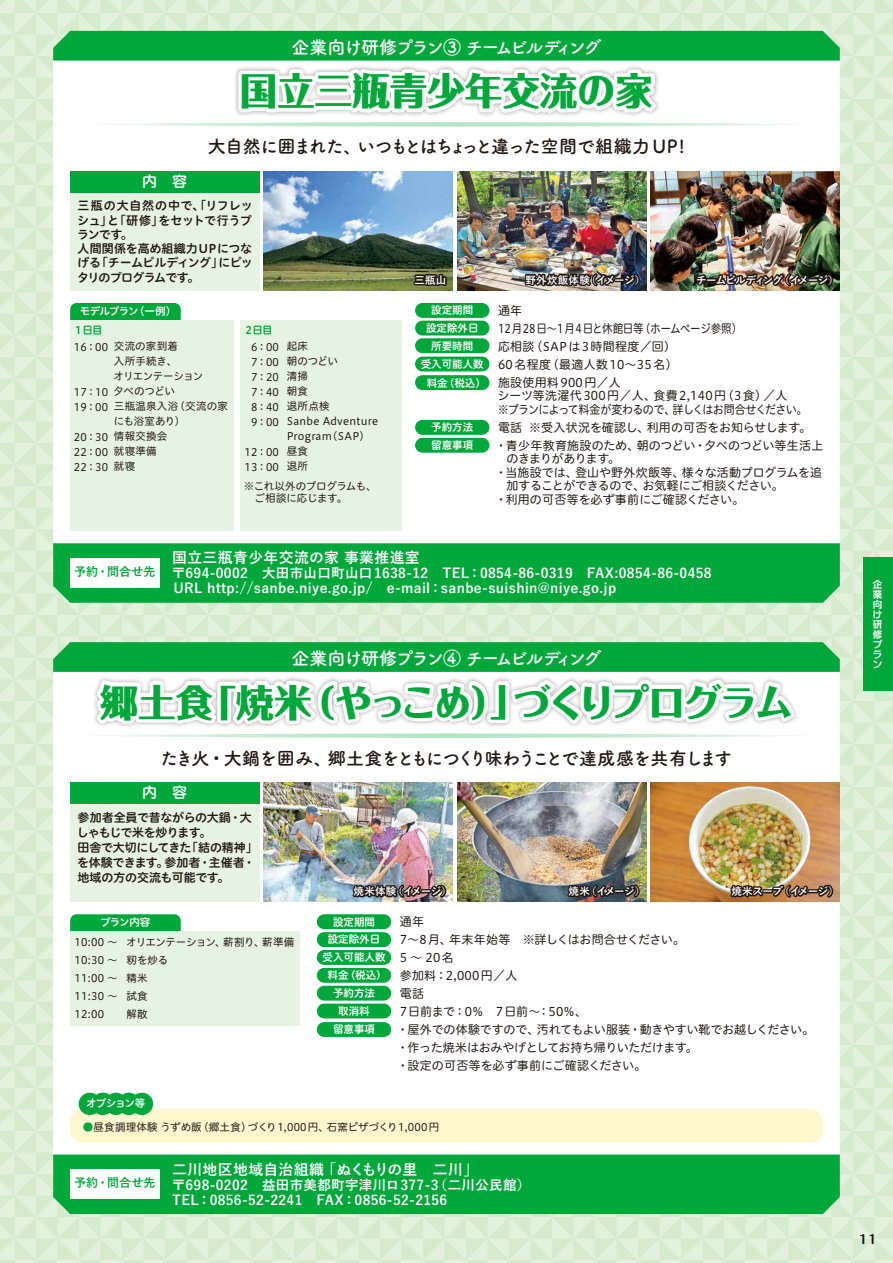
<style>
.page{position:relative;width:893px;height:1263px;background:#dcedd5}
.page>*{position:absolute;margin:0;border:0;box-sizing:border-box;transform-origin:0 0}
.t1{font:800 37.5px "Folk Pro";letter-spacing:-.05em;color:#00a73b}
.t2{font:800 37.5px "Folk Pro";color:#00a73b}
.t3{font:700 18px "Tsuku A Rd Gothic";letter-spacing:-.11em;color:#fff}
.t4{font:700 18px "Tsuku A Rd Gothic";letter-spacing:-.085em;color:#221815}
.t5{font:700 18px "Tsuku A Rd Gothic";letter-spacing:-.035em;color:#221815}
.t6{font:15px "Hiragino UD Sans R Std N W6";color:#fff}
.t7{font:700 14.85px "Yu Go";letter-spacing:.025em;color:#fff}
.t8{font:700 13.5px/15px "Yu Go";letter-spacing:.025em;color:#fff}
.t9{font:700 12.15px "Maru Fo Pro";color:#221815}
.t10{font:12px/18px "Hiragino UD Sans R Std W4";letter-spacing:-.005em;color:#221815}
.t11{font:12px/14.2px "Hiragino UD Sans R Std N W6";letter-spacing:-.02em;color:#221815}
.t12{font:12px/18px "Hiragino UD Sans R Std W4";letter-spacing:.025em;color:#221815}
.t13{font:12px "Hiragino UD Sans R Std W4";letter-spacing:-.04em;color:#221815}
.t14{font:700 12px "Yu Go";color:#00a73b}
.t15{font:12px "Hiragino UD Sans R Std W4";letter-spacing:-.06em;color:#221815}
.t16{font:10.5px/15px "Hiragino UD Sans R Std W4";letter-spacing:.025em;color:#221815}
.t17{font:10.5px/17.9px "Hiragino UD Sans R Std N W6";color:#fff;text-align:center}
.t18{font:10.5px/18px "Hiragino UD Sans R Std W4";letter-spacing:-.015em;color:#221815}
.t19{font:10.5px/12px "Hiragino UD Sans R Std W4";letter-spacing:-.03em;color:#221815}
.t20{font:700 10.5px "Yu Go";letter-spacing:-.05em;color:#fff}
.t21{font:700 10.5px "Yu Go";letter-spacing:-.085em;color:#fff}
.t22{font:700 10.5px "Yu Go";letter-spacing:.025em;color:#fff}
.t23{font:700 10.5px "Yu Go";letter-spacing:-.01em;color:#fff}
.t24{font:10.5px "Hiragino UD Sans R Std N W6";letter-spacing:-.06em;color:#fff}
.t25{font:10.5px "Hiragino UD Sans R Std N W6";color:#00a73b}
.t26{font:700 9.6px/9.9px "Shin M Go Pro De";color:#fff;text-align:justify}
.s1{color:#00a73b}
</style>
<div class="page">
<div style="left:53px;top:742px;width:787px;height:412px;background:#fff"></div>
<div style="left:53px;top:1154px;width:787px;height:60px;background:#00a73b"></div>
<div style="left:70px;top:914px;width:111px;height:30px;background:#00a73b;border-radius:6px"></div>
<div style="left:70px;top:931px;width:230px;height:94px;background:#e7f3e2"></div>
<div style="left:70px;top:782px;width:189px;height:119px;background:#e7f3e2"></div>
<img style="left:264px;top:782px;width:189px;height:119px">
<img style="left:457px;top:782px;width:189px;height:119px">
<img style="left:651px;top:782px;width:189px;height:119px">
<div style="left:317px;top:914px;width:74px;height:15px;background:#00a73b;border-radius:7px"></div>
<div style="left:317px;top:986px;width:74px;height:14px;background:#00a73b;border-radius:7px"></div>
<div style="left:317px;top:1003px;width:74px;height:15px;background:#00a73b;border-radius:7px"></div>
<div style="left:317px;top:932px;width:74px;height:15px;background:#00a73b;border-radius:7px"></div>
<div style="left:317px;top:1022px;width:74px;height:15px;background:#00a73b;border-radius:7px"></div>
<div style="left:317px;top:950px;width:74px;height:15px;background:#00a73b;border-radius:7px"></div>
<div style="left:317px;top:968px;width:74px;height:15px;background:#00a73b;border-radius:7px"></div>
<svg style="left:53px;top:642px;width:787px;height:100px;background:#afe1c0"></svg>
<div style="left:70px;top:1169px;width:89px;height:30px;background:#fff"></div>
<img style="left:349px;top:847px;width:99px;height:65px">
<img style="left:564px;top:876px;width:77px;height:35px">
<img style="left:727px;top:876px;width:108px;height:35px">
<div style="left:70px;top:782px;width:189px;height:22px;background:#00a73b"></div>
<div style="left:70px;top:1109px;width:753px;height:34px;background:#fff8cf;border-radius:13px"></div>
<div style="left:79px;top:1093px;width:22px;height:22px;background:#00a73b;border-radius:50%"></div>
<div style="left:92px;top:1093px;width:22px;height:22px;background:#00a73b;border-radius:50%"></div>
<div style="left:105px;top:1093px;width:22px;height:22px;background:#00a73b;border-radius:50%"></div>
<div style="left:118px;top:1093px;width:22px;height:22px;background:#00a73b;border-radius:50%"></div>
<div style="left:131px;top:1093px;width:22px;height:22px;background:#00a73b;border-radius:50%"></div>
<div style="left:53px;top:165px;width:787px;height:378px;background:#fff"></div>
<div style="left:53px;top:543px;width:787px;height:60px;background:#00a73b"></div>
<img style="left:264px;top:171px;width:189px;height:119px">
<img style="left:457px;top:171px;width:189px;height:119px">
<img style="left:651px;top:171px;width:189px;height:119px">
<div style="left:70px;top:303px;width:111px;height:30px;background:#00a73b;border-radius:6px"></div>
<div style="left:70px;top:320px;width:164px;height:210px;background:#e7f3e2"></div>
<div style="left:240px;top:320px;width:162px;height:210px;background:#e7f3e2"></div>
<div style="left:70px;top:171px;width:189px;height:119px;background:#e7f3e2"></div>
<div style="left:415px;top:303px;width:74px;height:15px;background:#00a73b;border-radius:7px"></div>
<div style="left:415px;top:321px;width:74px;height:14px;background:#00a73b;border-radius:7px"></div>
<div style="left:415px;top:338px;width:74px;height:15px;background:#00a73b;border-radius:7px"></div>
<div style="left:415px;top:420px;width:74px;height:15px;background:#00a73b;border-radius:7px"></div>
<div style="left:415px;top:438px;width:74px;height:15px;background:#00a73b;border-radius:7px"></div>
<div style="left:415px;top:357px;width:74px;height:14px;background:#00a73b;border-radius:7px"></div>
<div style="left:415px;top:375px;width:74px;height:15px;background:#00a73b;border-radius:7px"></div>
<svg style="left:53px;top:30px;width:787px;height:135px;background:#c4e9d1"></svg>
<div style="left:70px;top:558px;width:89px;height:29px;background:#fff"></div>
<svg style="left:412px;top:219px;width:36px;height:82px;background:#7d8c85"></svg>
<img style="left:523px;top:235px;width:118px;height:69px">
<img style="left:683px;top:263px;width:152px;height:34px">
<div style="left:70px;top:171px;width:189px;height:21px;background:#00a73b"></div>
<div style="left:863px;top:557px;width:30px;height:134px;background:#00a73b"></div>
<h2 class="t3" style="left:292px;top:33px;width:311px">企業向け研修プラン③ チームビルディング</h2>
<h1 class="t2" style="left:240px;top:59px;width:415px">国立三瓶青少年交流の家</h1>
<h2 class="t5" style="left:208px;top:133px;width:479px">大自然に囲まれた、いつもとはちょっと違った空間で組織力 UP!</h2>
<p class="t6" style="left:142px;top:170px;width:46px">内　容</p>
<p class="t11" style="left:77px;top:198px;width:177px">三瓶の大自然の中で、「リフレッシュ」と「研修」をセットで行うプランです。<br>人間関係を高め組織力UPにつなげる「チームビルディング」にピッタリのプログラムです。</p>
<p class="t24" style="left:80px;top:303px;width:98px">モデルプラン（一例）</p>
<p class="t25" style="left:75px;top:322px;width:29px">1日目</p>
<p class="t25" style="left:245px;top:322px;width:29px">2日目</p>
<p class="t16" style="left:114px;top:338px;width:116px">交流の家到着<br>入所手続き、<br>オリエンテーション<br>夕べのつどい<br>三瓶温泉入浴（交流の家にも浴室あり）<br>情報交換会<br>就寝準備<br>就寝</p>
<p class="t16" style="left:251px;top:338px;width:29px;text-align:justify">6：00<br>7：00<br>7：20<br>7：40<br>8：40<br>9：00</p>
<p class="t16" style="left:287px;top:338px;width:93px">起床<br>朝のつどい<br>清掃<br>朝食<br>退所点検<br>Sanbe Adventure<br>Program(SAP)<br>昼食<br>退所</p>
<p class="t19" style="left:244px;top:480px;width:134px">※これ以外のプログラムも、　ご相談に応じます。</p>
<p class="t16" style="left:74px;top:338px;width:36px">16：00</p>
<p class="t16" style="left:74px;top:383px;width:36px">17：10<br>19：00</p>
<p class="t16" style="left:74px;top:428px;width:36px;text-align:justify">20：30<br>22：00<br>22：30</p>
<p class="t16" style="left:245px;top:444px;width:36px">12：00<br>13：00</p>
<p class="t20" style="left:414px;top:274px;width:34px">三瓶山</p>
<p class="t22" style="left:525px;top:274px;width:121px">野外炊飯体験（イメージ）</p>
<p class="t21" style="left:696px;top:274px;width:144px">チームビルディング（イメージ）</p>
<p class="t17" style="left:426px;top:301px;width:54px">設定期間設定除外日所要時間</p>
<p class="t17" style="left:421px;top:354px;width:67px;line-height:18.6px">受入可能人数料金（税込）</p>
<p class="t17" style="left:431px;top:418px;width:43px;text-align:left">予約方法留意事項</p>
<p class="t12" style="left:498px;top:301px;width:246px">通年<br>12月28日～1月4日と休館日等（ホームページ参照）応相談（SAPは3時間程度／回）<br>60名程度（最適人数10～35名）<br>施設使用料900円／人</p>
<p class="t10" style="left:497px;top:388px;width:312px;line-height:13.5px">シーツ等洗濯代300円／人、食費2,140円（3食）／人<br>※プランによって料金が変わるので、詳しくはお問合せください。</p>
<p class="t10" style="left:495px;top:418px;width:330px">電話 ※受入状況を確認し、利用の可否をお知らせします。<br>・青少年教育施設のため、朝のつどい・夕べのつどい等生活上</p>
<p class="t15" style="left:506px;top:450px;width:115px">のきまりがあります。</p>
<p class="t10" style="left:495px;top:463px;width:329px">・当施設では、登山や野外炊飯等、様々な活動プログラムを追</p>
<p class="t13" style="left:507px;top:477px;width:279px">加することができるので、お気軽にご相談ください。</p>
<p class="t10" style="left:495px;top:490px;width:251px">・利用の可否等を必ず事前にご確認ください。</p>
<p class="t14" style="left:74px;top:565px;width:83px">予約・問合せ先</p>
<p class="t7" style="left:172px;top:549px;width:249px">国立三瓶青少年交流の家 事業推進室</p>
<p class="t8" style="left:172px;top:566px;width:541px">〒694-0002　大田市山口町山口1638-12　TEL：0854-86-0319　FAX:0854-86-0458<br>URL http://sanbe.niye.go.jp/　e-mail：sanbe-suishin@niye.go.jp</p>
<h2 class="t3" style="left:292px;top:644px;width:311px">企業向け研修プラン④ チームビルディング</h2>
<h1 class="t1" style="left:101px;top:670px;width:694px">郷土食「焼米（やっこめ）」づくりプログラム</h1>
<h2 class="t4" style="left:160px;top:744px;width:574px">たき火・大鍋を囲み、郷土食をともにつくり味わうことで達成感を共有します</h2>
<p class="t6" style="left:142px;top:781px;width:46px">内　容</p>
<p class="t11" style="left:77px;top:809px;width:182px;line-height:15px">参加者全員で昔ながらの大鍋・大しゃもじで米を炒ります。<br>田舎で大切にしてきた「結の精神」を体験できます。参加者・主催者・地域の方の交流も可能です。</p>
<p class="t17" style="left:100px;top:913px;width:52px">プラン内容</p>
<p class="t16" style="left:75px;top:932px;width:44px;line-height:18px;text-align:justify">10:00 ～10:30 ～11:00 ～11:30 ～12:00</p>
<p class="t18" style="left:126px;top:932px;width:170px">オリエンテーション、薪割り、薪準備籾を炒る<br>精米<br>試食<br>解散</p>
<p class="t23" style="left:354px;top:885px;width:100px">焼米体験（イメージ）</p>
<p class="t20" style="left:569px;top:885px;width:78px">焼米（イメージ）</p>
<p class="t20" style="left:731px;top:885px;width:109px">焼米スープ（イメージ）</p>
<p class="t17" style="left:333px;top:912px;width:43px">設定期間</p>
<p class="t17" style="left:328px;top:930px;width:54px">設定除外日</p>
<p class="t17" style="left:322px;top:948px;width:66px">受入可能人数料金（税込）</p>
<p class="t17" style="left:333px;top:984px;width:43px">予約方法取消料</p>
<p class="t17" style="left:333px;top:1020px;width:43px">留意事項</p>
<p class="t10" style="left:397px;top:911px;width:419px">通年<br>7～8月、年末年始等　※詳しくはお問合せください。<br>5～20名<br>参加料：2,000円／人<br>電話<br>7日前まで：0％　7日前～：50％、<br>・屋外での体験ですので、汚れてもよい服装・動きやすい靴でお越しください。・作った焼米はおみやげとしてお持ち帰りいただけます。<br>・設定の可否等を必ず事前にご確認ください。</p>
<p class="t17" style="left:86px;top:1094px;width:60px">オプション等</p>
<p class="t16" style="left:83px;top:1118px;width:358px"><span class="s1">●</span>昼食調理体験 うずめ飯（郷土食）づくり1,000円、石窯ピザづくり1,000円</p>
<p class="t14" style="left:74px;top:1176px;width:83px">予約・問合せ先</p>
<p class="t7" style="left:172px;top:1161px;width:308px">二川地区地域自治組織 「ぬくもりの里　二川」</p>
<p class="t8" style="left:172px;top:1177px;width:360px">〒698-0202　益田市美都町宇津川ロ377-3（二川公民館）<br>TEL：0856-52-2241　FAX：0856-52-2156</p>
<p class="t26" style="left:873px;top:578px;width:11px">企業向け研修プラン</p>
<p class="t9" style="left:859px;top:1229px;width:20px">11</p>
</div>
